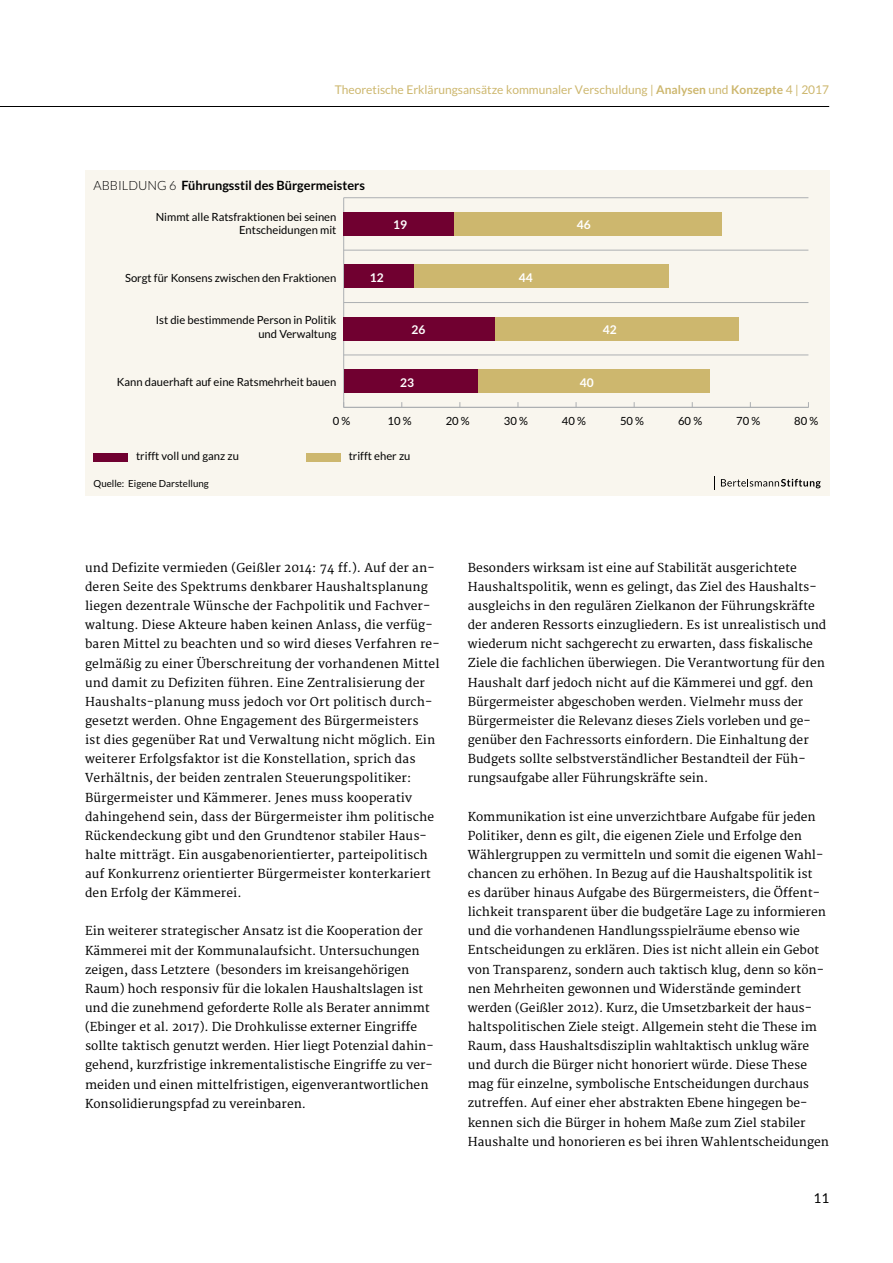
<style>
.page{position:relative;width:893px;height:1263px;background:#fff}
.page>*{position:absolute;margin:0;border:0;box-sizing:border-box;transform-origin:0 0}
.t1{font:13.5px "Lato";color:#000}
.t2{font:700 12.75px "Lato";color:#000}
.t3{font:12px/19.2px "Merriweather";color:#000}
.t4{font:12px "Lato";color:#cdb76e}
.t5{font:700 12px "Lato";color:#fff}
.t6{font:11.25px/13.5px "Lato";color:#000;text-align:right}
.t7{font:9.75px "Lato";color:#000}
.s1{font-weight:700}
.s2{font-weight:300}
</style>
<div class="page">
<hr style="left:0;top:106px;width:829px;height:1px;background:#000">
<div style="left:85px;top:170px;width:744px;height:325px;background:#f9f6ee"></div>
<svg style="left:714px;top:476px;width:1px;height:13px"></svg>
<svg style="left:721px;top:479px;width:100px;height:9px"></svg>
<div style="left:94px;top:453px;width:34px;height:8px;background:#700030"></div>
<div style="left:306px;top:453px;width:34px;height:8px;background:#cdb76e"></div>
<hr style="left:343px;top:198px;width:1px;height:209px;background:#acafb2">
<hr style="left:344px;top:407px;width:464px;height:1px;background:#acafb2">
<hr style="left:344px;top:355px;width:464px;height:1px;background:#acafb2">
<hr style="left:344px;top:302px;width:464px;height:1px;background:#acafb2">
<hr style="left:344px;top:250px;width:464px;height:1px;background:#acafb2">
<hr style="left:344px;top:197px;width:464px;height:1px;background:#acafb2">
<div style="left:454px;top:212px;width:267px;height:24px;background:#cdb76e"></div>
<div style="left:413px;top:265px;width:256px;height:23px;background:#cdb76e"></div>
<div style="left:495px;top:317px;width:244px;height:24px;background:#cdb76e"></div>
<div style="left:477px;top:369px;width:233px;height:24px;background:#cdb76e"></div>
<div style="left:344px;top:212px;width:110px;height:24px;background:#700030"></div>
<div style="left:344px;top:265px;width:69px;height:23px;background:#700030"></div>
<div style="left:344px;top:317px;width:151px;height:24px;background:#700030"></div>
<div style="left:344px;top:369px;width:133px;height:24px;background:#700030"></div>
<p class="t4" style="left:335px;top:83px;width:496px">Theoretische Erklärungsansätze kommunaler Verschuldung | <span class="s1">Analysen</span> und <span class="s1">Konzepte</span> 4 | 2017</p>
<p class="t2" style="left:94px;top:178px;width:273px"><span class="s2">ABBILDUNG 6</span> Führungsstil des Bürgermeisters</p>
<p class="t6" style="left:156px;top:210px;width:182px">Nimmt alle Ratsfraktionen bei seinen<br>Entscheidungen mit</p>
<p class="t5" style="left:393px;top:218px;width:15px">19</p>
<p class="t5" style="left:370px;top:271px;width:15px">12</p>
<p class="t6" style="left:125px;top:271px;width:213px">Sorgt für Konsens zwischen den Fraktionen</p>
<p class="t6" style="left:156px;top:313px;width:182px">Ist die bestimmende Person in Politik und Verwaltung</p>
<p class="t6" style="left:117px;top:375px;width:221px">Kann dauerhaft auf eine Ratsmehrheit bauen</p>
<p class="t5" style="left:412px;top:323px;width:15px">26</p>
<p class="t5" style="left:400px;top:376px;width:15px">23</p>
<p class="t5" style="left:519px;top:271px;width:15px">44</p>
<p class="t5" style="left:577px;top:218px;width:15px">46</p>
<p class="t5" style="left:603px;top:323px;width:15px">42</p>
<p class="t5" style="left:580px;top:376px;width:15px">40</p>
<p class="t6" style="left:333px;top:414px;width:19px">0 %</p>
<p class="t6" style="left:388px;top:414px;width:26px">10 %</p>
<p class="t6" style="left:446px;top:414px;width:26px">20 %</p>
<p class="t6" style="left:504px;top:414px;width:26px">30 %</p>
<p class="t6" style="left:562px;top:414px;width:26px">40 %</p>
<p class="t6" style="left:620px;top:414px;width:26px">50 %</p>
<p class="t6" style="left:678px;top:414px;width:26px">60 %</p>
<p class="t6" style="left:736px;top:414px;width:26px">70 %</p>
<p class="t6" style="left:794px;top:414px;width:26px">80 %</p>
<p class="t6" style="left:136px;top:449px;width:104px">trifft voll und ganz zu</p>
<p class="t6" style="left:349px;top:449px;width:63px">trifft eher zu</p>
<p class="t7" style="left:94px;top:478px;width:117px">Quelle: Eigene Darstellung</p>
<p class="t3" style="left:85px;top:559px;width:356px">und Defizite vermieden (Geißler 2014: 74 ff.). Auf der an&shy;deren Seite des Spektrums denkbarer Haushaltsplanung liegen dezentrale Wünsche der Fachpolitik und Fachver&shy;waltung. Diese Akteure haben keinen Anlass, die verfüg&shy;baren Mittel zu beachten und so wird dieses Verfahren re&shy;gelmäßig zu einer Überschreitung der vorhandenen Mittel und damit zu Defiziten führen. Eine Zentralisierung der Haushalts-planung muss jedoch vor Ort politisch durch&shy;gesetzt werden. Ohne Engagement des Bürgermeisters<br>ist dies gegenüber Rat und Verwaltung nicht möglich. Ein weiterer Erfolgsfaktor ist die Konstellation, sprich das Verhältnis, der beiden zentralen Steuerungspolitiker:<br>Bürgermeister und Kämmerer. Jenes muss kooperativ dahingehend sein, dass der Bürgermeister ihm politische Rückendeckung gibt und den Grundtenor stabiler Haus&shy;halte mitträgt. Ein ausgabenorientierter, parteipolitisch auf Konkurrenz orientierter Bürgermeister konterkariert den Erfolg der Kämmerei.</p>
<p class="t3" style="left:85px;top:922px;width:350px">Ein weiterer strategischer Ansatz ist die Kooperation der Kämmerei mit der Kommunalaufsicht. Untersuchungen zeigen, dass Letztere (besonders im kreisangehörigen Raum) hoch responsiv für die lokalen Haushaltslagen ist und die zunehmend geforderte Rolle als Berater annimmt (Ebinger et al. 2017). Die Drohkulisse externer Eingriffe sollte taktisch genutzt werden. Hier liegt Potenzial dahin&shy;gehend, kurzfristige inkrementalistische Eingriffe zu ver&shy;meiden und einen mittelfristigen, eigenverantwortlichen Konsolidierungspfad zu vereinbaren.</p>
<p class="t3" style="left:468px;top:558px;width:360px">Besonders wirksam ist eine auf Stabilität ausgerichtete Haushaltspolitik, wenn es gelingt, das Ziel des Haushalts&shy;ausgleichs in den regulären Zielkanon der Führungskräfte der anderen Ressorts einzugliedern. Es ist unrealistisch und wiederum nicht sachgerecht zu erwarten, dass fiskalische Ziele die fachlichen überwiegen. Die Verantwortung für den Haushalt darf jedoch nicht auf die Kämmerei und ggf. den Bürgermeister abgeschoben werden. Vielmehr muss der Bürgermeister die Relevanz dieses Ziels vorleben und ge&shy;genüber den Fachressorts einfordern. Die Einhaltung der Budgets sollte selbstverständlicher Bestandteil der Füh&shy;rungsaufgabe aller Führungskräfte sein.</p>
<p class="t3" style="left:468px;top:807px;width:363px">Kommunikation ist eine unverzichtbare Aufgabe für jeden Politiker, denn es gilt, die eigenen Ziele und Erfolge den Wählergruppen zu vermitteln und somit die eigenen Wahl&shy;chancen zu erhöhen. In Bezug auf die Haushaltspolitik ist<br>es darüber hinaus Aufgabe des Bürgermeisters, die Öffent&shy;lichkeit transparent über die budgetäre Lage zu informieren und die vorhandenen Handlungsspielräume ebenso wie Entscheidungen zu erklären. Dies ist nicht allein ein Gebot von Transparenz, sondern auch taktisch klug, denn so kön&shy;nen Mehrheiten gewonnen und Widerstände gemindert werden (Geißler 2012). Kurz, die Umsetzbarkeit der haus&shy;haltspolitischen Ziele steigt. Allgemein steht die These im Raum, dass Haushaltsdisziplin wahltaktisch unklug wäre und durch die Bürger nicht honoriert würde. Diese These mag für einzelne, symbolische Entscheidungen durchaus zutreffen. Auf einer eher abstrakten Ebene hingegen be&shy;kennen sich die Bürger in hohem Maße zum Ziel stabiler Haushalte und honorieren es bei ihren Wahlentscheidungen</p>
<p class="t1" style="left:813px;top:1191px;width:17px">11</p>
</div>
